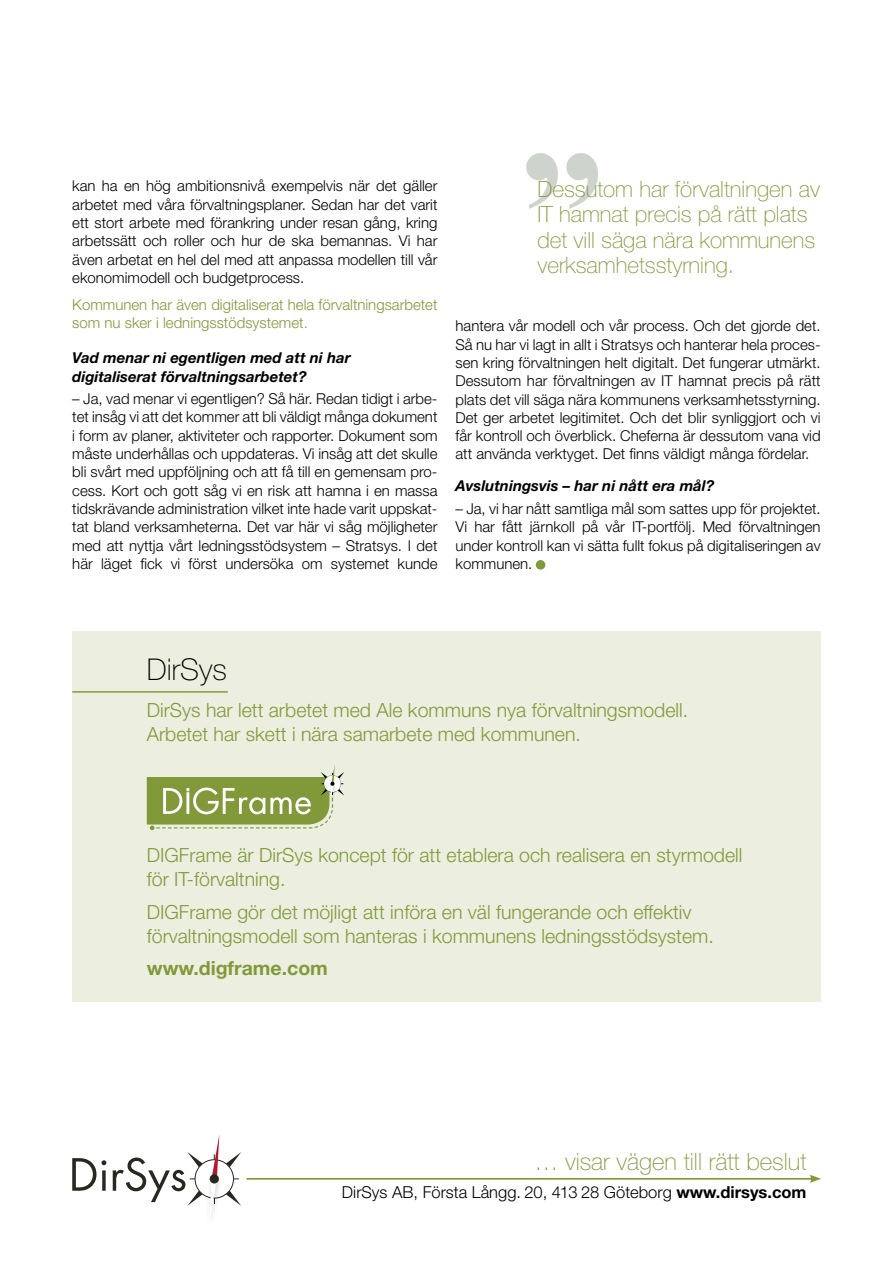
<style>
.page{position:relative;width:893px;height:1263px;background:#fff}
.page>*{position:absolute;margin:0;border:0;box-sizing:border-box;transform-origin:0 0}
.Mellanrubrik{font:100 30px "Helvetica Neue LT Std";color:#000}
.t1{font:100 24px "Helvetica Neue LT Std";color:#819939}
.Citat_-_utbrutet{font:100 22.5px/25.5px "Helvetica Neue LT Std";color:#819939}
.Bröd{font:300 19.5px/24px "Helvetica Neue LT Std";color:#819939}
.Bröd-2{font:700 19.5px "Helvetica Neue LT Std";color:#819939}
.t2{font:300 16.5px "Helvetica Neue LT Std";color:#000}
.Bröd-3{font:300 15px/18.3px "Helvetica Neue LT Std";color:#000;text-align:justify}
.Intervjufråga{font:italic 700 15px/18.3px "Helvetica Neue LT Std";color:#000}
.Redaktionell_text{font:300 15px/18.3px "Helvetica Neue LT Std";color:#819939}
.s1{font-weight:700}
</style>
<div class="page">
<svg style="left:226px;top:1152px;width:15px;height:15px"></svg>
<svg style="left:226px;top:1190px;width:15px;height:16px"></svg>
<svg style="left:72px;top:1152px;width:131px;height:54px"></svg>
<div style="left:195px;top:1160px;width:38px;height:38px;background:#fff;border-radius:50%"></div>
<div style="left:195px;top:1159px;width:39px;height:39px;border:1px solid #282720;border-radius:50%"></div>
<img style="left:202px;top:1181px;width:24px;height:25px">
<svg style="left:209px;top:1137px;width:10px;height:77px"></svg>
<div style="left:210px;top:1174px;width:9px;height:9px;background:#282720;border-radius:50%"></div>
<hr style="left:247px;top:1178px;width:566px;height:2px;background:#819939">
<svg style="left:810px;top:1175px;width:11px;height:8px"></svg>
<div style="left:72px;top:631px;width:749px;height:371px;background:#eceee0"></div>
<hr style="left:72px;top:691px;width:156px;height:2px;background:#819939">
<svg style="left:147px;top:765px;width:197px;height:65px"></svg>
<div style="left:183px;top:782px;width:10px;height:10px;border:1px solid #819939;border-radius:50%"></div>
<svg style="left:526px;top:153px;width:72px;height:56px"></svg>
<div style="left:536px;top:560px;width:9px;height:10px;background:#819939;border-radius:50%"></div>
<p class="Bröd-3" style="left:72px;top:177px;width:367px">kan ha en hög ambitionsnivå exempelvis när det gäller arbetet med våra förvaltningsplaner. Sedan har det varit ett stort arbete med förankring under resan gång, kring arbetssätt och roller och hur de ska bemannas. Vi har även arbetat en hel del med att anpassa modellen till vår ekonomimodell och budgetprocess.</p>
<p class="Redaktionell_text" style="left:72px;top:295px;width:367px">Kommunen har även digitaliserat hela förvaltningsarbetet som nu sker i ledningsstödsystemet.</p>
<p class="Intervjufråga" style="left:72px;top:348px;width:280px">Vad menar ni egentligen med att ni har digitaliserat förvaltningsarbetet?</p>
<p class="Bröd-3" style="left:72px;top:389px;width:367px">– Ja, vad menar vi egentligen? Så här. Redan tidigt i arbe&shy;tet insåg vi att det kommer att bli väldigt många dokument i form av planer, aktiviteter och rapporter. Dokument som måste underhållas och uppdateras. Vi insåg att det skulle bli svårt med uppföljning och att få till en gemensam pro&shy;cess. Kort och gott såg vi en risk att hamna i en massa tidskrävande administration vilket inte hade varit uppskat&shy;tat bland verksamheterna. Det var här vi såg möjligheter med att nyttja vårt ledningsstödsystem – Stratsys. I det här läget fick vi först undersöka om systemet kunde</p>
<p class="Citat_-_utbrutet" style="left:537px;top:176px;width:284px">Dessutom har förvaltningen av<br>IT hamnat precis på rätt plats det vill säga nära kommunens verksamhetsstyrning.</p>
<p class="Bröd-3" style="left:455px;top:317px;width:367px">hantera vår modell och vår process. Och det gjorde det.<br>Så nu har vi lagt in allt i Stratsys och hanterar hela proces&shy;sen kring förvaltningen helt digitalt. Det fungerar utmärkt.<br>Dessutom har förvaltningen av IT hamnat precis på rätt plats det vill säga nära kommunens verksamhetsstyrning.</p>
<p class="Bröd-3" style="left:455px;top:408px;width:367px">Det ger arbetet legitimitet. Och det blir synliggjort och vi får kontroll och överblick. Cheferna är dessutom vana vid att använda verktyget. Det finns väldigt många fördelar.</p>
<p class="Intervjufråga" style="left:455px;top:476px;width:260px">Avslutningsvis – har ni nått era mål?</p>
<p class="Bröd-3" style="left:455px;top:499px;width:367px">– Ja, vi har nått samtliga mål som sattes upp för projektet.<br>Vi har fått järnkoll på vår IT-portfölj. Med förvaltningen under kontroll kan vi sätta fullt fokus på digitaliseringen av kommunen.</p>
<p class="Mellanrubrik" style="left:147px;top:652px;width:82px">DirSys</p>
<p class="Bröd" style="left:147px;top:698px;width:543px">DirSys har lett arbetet med Ale kommuns nya förvaltningsmodell.<br>Arbetet har skett i nära samarbete med kommunen.</p>
<p class="Bröd" style="left:147px;top:843px;width:597px">DIGFrame är DirSys koncept för att etablera och realisera en styrmodell för IT-förvaltning.</p>
<p class="Bröd" style="left:147px;top:899px;width:568px">DIGFrame gör det möjligt att införa en väl fungerande och effektiv förvaltningsmodell som hanteras i kommunens ledningsstödsystem.</p>
<p class="Bröd-2" style="left:147px;top:956px;width:183px">www.digframe.com</p>
<p class="t1" style="left:534px;top:1148px;width:274px">… visar vägen till rätt beslut</p>
<p class="t2" style="left:342px;top:1182px;width:466px">DirSys AB, Första Långg. 20, 413 28 Göteborg <span class="s1">www.dirsys.com</span></p>
</div>
